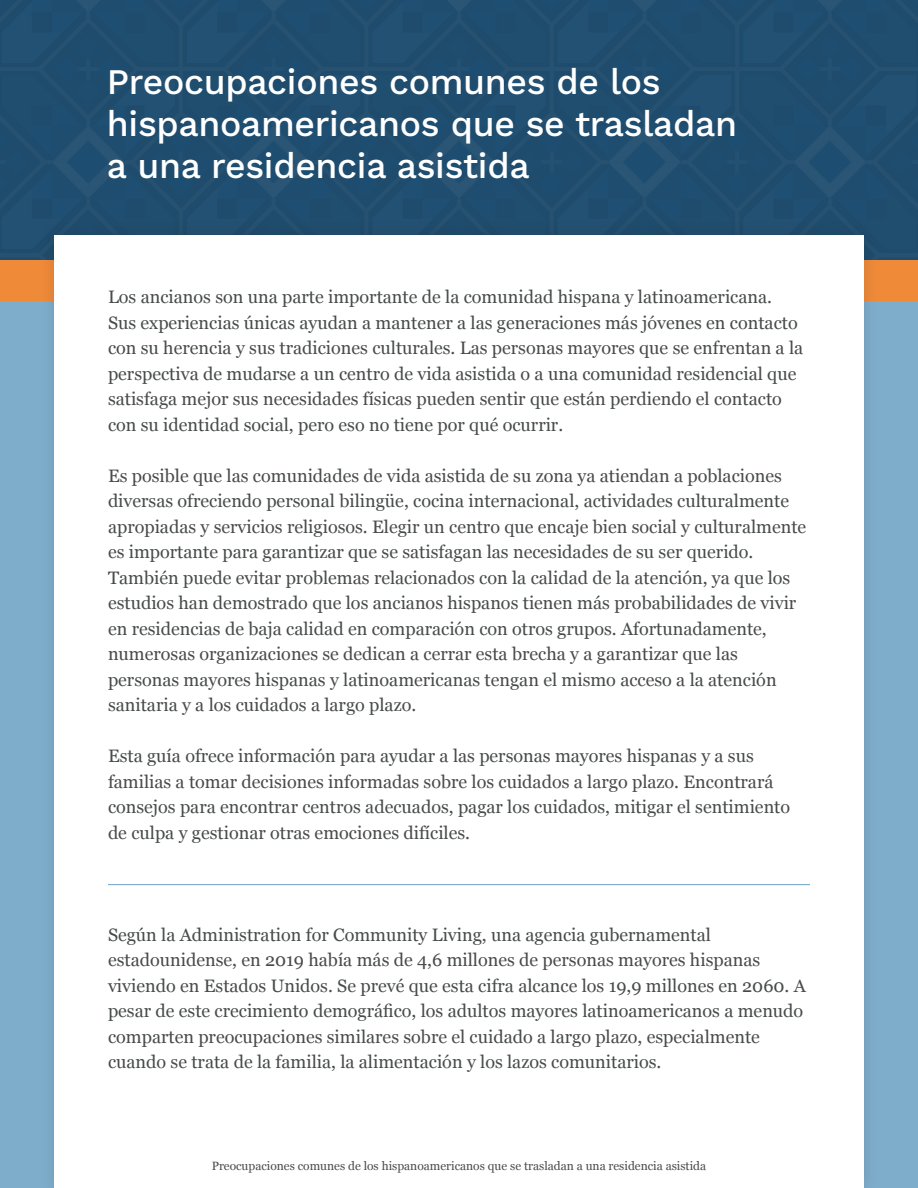
<style>
.page{position:relative;width:918px;height:1188px;background:#7eadcc}
.page>*{position:absolute;margin:0;border:0;box-sizing:border-box;transform-origin:0 0}
.t1{font:36px/42px "Work Sans";letter-spacing:-.01em;color:#fff}
.t2{font:18px/25.5px "Georgia";color:#474b49}
.t3{font:12px "Georgia";color:#474b49}
</style>
<div class="page">
<div style="left:0;top:0;width:918px;height:280px;background:#1f4c6d"></div>
<div style="left:0;top:260px;width:918px;height:41px;background:#ef8a39"></div>
<div style="left:39px;top:220px;width:841px;height:968px;background:#231f20;opacity:.15"></div>
<div style="left:54px;top:235px;width:810px;height:953px;background:#fff"></div>
<hr style="left:108px;top:884px;width:702px;height:1px;background:#7eadcc">
<h1 class="t1" style="left:107px;top:59px;width:632px">Preocupaciones comunes de los hispanoamericanos que se trasladan a una residencia asistida</h1>
<p class="t2" style="left:108px;top:283px;width:697px">Los ancianos son una parte importante de la comunidad hispana y latinoamericana.<br>Sus experiencias únicas ayudan a mantener a las generaciones más jóvenes en contacto con su herencia y sus tradiciones culturales. Las personas mayores que se enfrentan a la perspectiva de mudarse a un centro de vida asistida o a una comunidad residencial que satisfaga mejor sus necesidades físicas pueden sentir que están perdiendo el contacto con su identidad social, pero eso no tiene por qué ocurrir.</p>
<p class="t2" style="left:108px;top:462px;width:700px">Es posible que las comunidades de vida asistida de su zona ya atiendan a poblaciones diversas ofreciendo personal bilingüe, cocina internacional, actividades culturalmente apropiadas y servicios religiosos. Elegir un centro que encaje bien social y culturalmente es importante para garantizar que se satisfagan las necesidades de su ser querido.<br>También puede evitar problemas relacionados con la calidad de la atención, ya que los estudios han demostrado que los ancianos hispanos tienen más probabilidades de vivir en residencias de baja calidad en comparación con otros grupos. Afortunadamente, numerosas organizaciones se dedican a cerrar esta brecha y a garantizar que las personas mayores hispanas y latinoamericanas tengan el mismo acceso a la atención sanitaria y a los cuidados a largo plazo.</p>
<p class="t2" style="left:108px;top:742px;width:684px">Esta guía ofrece información para ayudar a las personas mayores hispanas y a sus familias a tomar decisiones informadas sobre los cuidados a largo plazo. Encontrará consejos para encontrar centros adecuados, pagar los cuidados, mitigar el sentimiento de culpa y gestionar otras emociones difíciles.</p>
<p class="t2" style="left:108px;top:921px;width:699px">Según la Administration for Community Living, una agencia gubernamental estadounidense, en 2019 había más de 4,6 millones de personas mayores hispanas viviendo en Estados Unidos. Se prevé que esta cifra alcance los 19,9 millones en 2060. A pesar de este crecimiento demográfico, los adultos mayores latinoamericanos a menudo comparten preocupaciones similares sobre el cuidado a largo plazo, especialmente cuando se trata de la familia, la alimentación y los lazos comunitarios.</p>
<p class="t3" style="left:212px;top:1157px;width:496px">Preocupaciones comunes de los hispanoamericanos que se trasladan a una residencia asistida</p>
</div>
